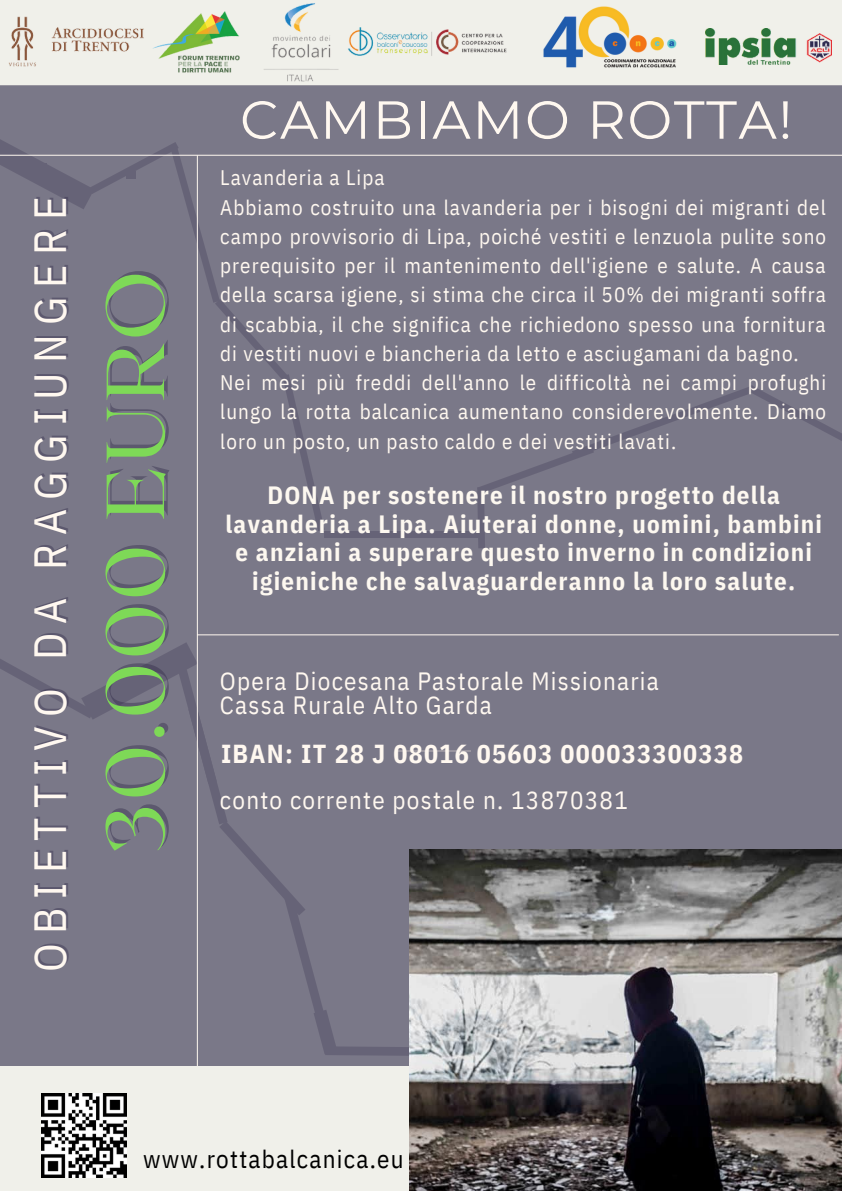
<style>
.page{position:relative;width:842px;height:1191px;background:#fff}
.page>*{position:absolute;margin:0;border:0;box-sizing:border-box;transform-origin:0 0}
.t1{font:82px "Roxborough CF";letter-spacing:.05em;color:#7ed957}
.t2{font:53.4px "Montserrat";letter-spacing:.03em;color:#fff8f0}
.t3{font:45px "IBM Plex Sans Cond";letter-spacing:.2em;color:#fff8f0}
.t4{font:700 26px "IBM Plex Sans Cond";letter-spacing:.05em;color:#fff8f0}
.t5{font:700 25px/28.5px "IBM Plex Sans Cond";letter-spacing:.05em;color:#fdf8f0;text-align:center}
.t6{font:25px/24.7px "IBM Plex Sans Cond";letter-spacing:.05em;color:#fff8f0}
.t7{font:25px "IBM Plex Sans Cond";letter-spacing:.05em;color:#000}
.t8{font:21px/29.2px "IBM Plex Sans Cond";letter-spacing:.05em;color:#fff8f0}
</style>
<div class="page">
<div style="left:0;top:0;width:842px;height:1190px;background:#7a7888"></div>
<svg style="left:0;top:642px;width:471px;height:414px"></svg>
<hr style="left:395px;top:750px;width:75px;height:1px;background:#f9ede5">
<svg style="left:0;top:139px;width:325px;height:392px"></svg>
<div style="left:325px;top:530px;width:159px;height:7px;background:#666377"></div>
<svg style="left:477px;top:385px;width:365px;height:163px"></svg>
<hr style="left:197px;top:155px;width:1px;height:1035px;background:#fff8f0">
<hr style="left:197px;top:634px;width:642px;height:1px;background:#fff8f0">
<hr style="left:0;top:84px;width:842px;height:1px;background:#fff8f0">
<hr style="left:0;top:155px;width:842px;height:1px;background:#fff8f0">
<div style="left:0;top:0;width:842px;height:84px;background:#f0f0ea"></div>
<img style="left:8px;top:17px;width:136px;height:50px">
<img style="left:348px;top:27px;width:159px;height:29px">
<img style="left:705px;top:28px;width:127px;height:36px">
<img style="left:153px;top:11px;width:87px;height:62px">
<img style="left:264px;top:3px;width:75px;height:79px">
<div style="left:0;top:1065px;width:842px;height:125px;background:#f0f0ea"></div>
<img style="left:410px;top:848px;width:432px;height:342px">
<img style="left:42px;top:1093px;width:84px;height:84px">
<img style="left:543px;top:6px;width:134px;height:62px">
<h3 class="t3" style="left:20px;top:972px;width:777px;rotate:-90deg">OBIETTIVO DA RAGGIUNGERE</h3>
<h1 class="t1" style="left:82px;top:853px;width:584px;rotate:-90deg">30.000 EURO</h1>
<h2 class="t2" style="left:240px;top:87px;width:554px">CAMBIAMO ROTTA!</h2>
<p class="t8" style="left:220px;top:163px;width:607px">Lavanderia a Lipa<br>Abbiamo costruito una lavanderia per i bisogni dei migranti del campo provvisorio di Lipa, poiché vestiti e lenzuola pulite sono prerequisito per il mantenimento dell'igiene e salute. A causa della scarsa igiene, si stima che circa il 50% dei migranti soffra di scabbia, il che significa che richiedono spesso una fornitura di vestiti nuovi e biancheria da letto e asciugamani da bagno.<br>Nei mesi più freddi dell'anno le difficoltà nei campi profughi lungo la rotta balcanica aumentano considerevolmente. Diamo loro un posto, un pasto caldo e dei vestiti lavati.</p>
<p class="t5" style="left:225px;top:480px;width:598px">DONA per sostenere il nostro progetto della lavanderia a Lipa. Aiuterai donne, uomini, bambini e anziani a superare questo inverno in condizioni igieniche che salvaguarderanno la loro salute.</p>
<p class="t6" style="left:220px;top:668px;width:441px">Opera Diocesana Pastorale Missionaria<br>Cassa Rurale Alto Garda</p>
<p class="t4" style="left:221px;top:736px;width:523px">IBAN: IT 28 J 08016 05603 000033300338</p>
<p class="t6" style="left:220px;top:787px;width:409px">conto corrente postale n. 13870381</p>
<p class="t7" style="left:143px;top:1142px;width:262px">www.rottabalcanica.eu</p>
</div>
